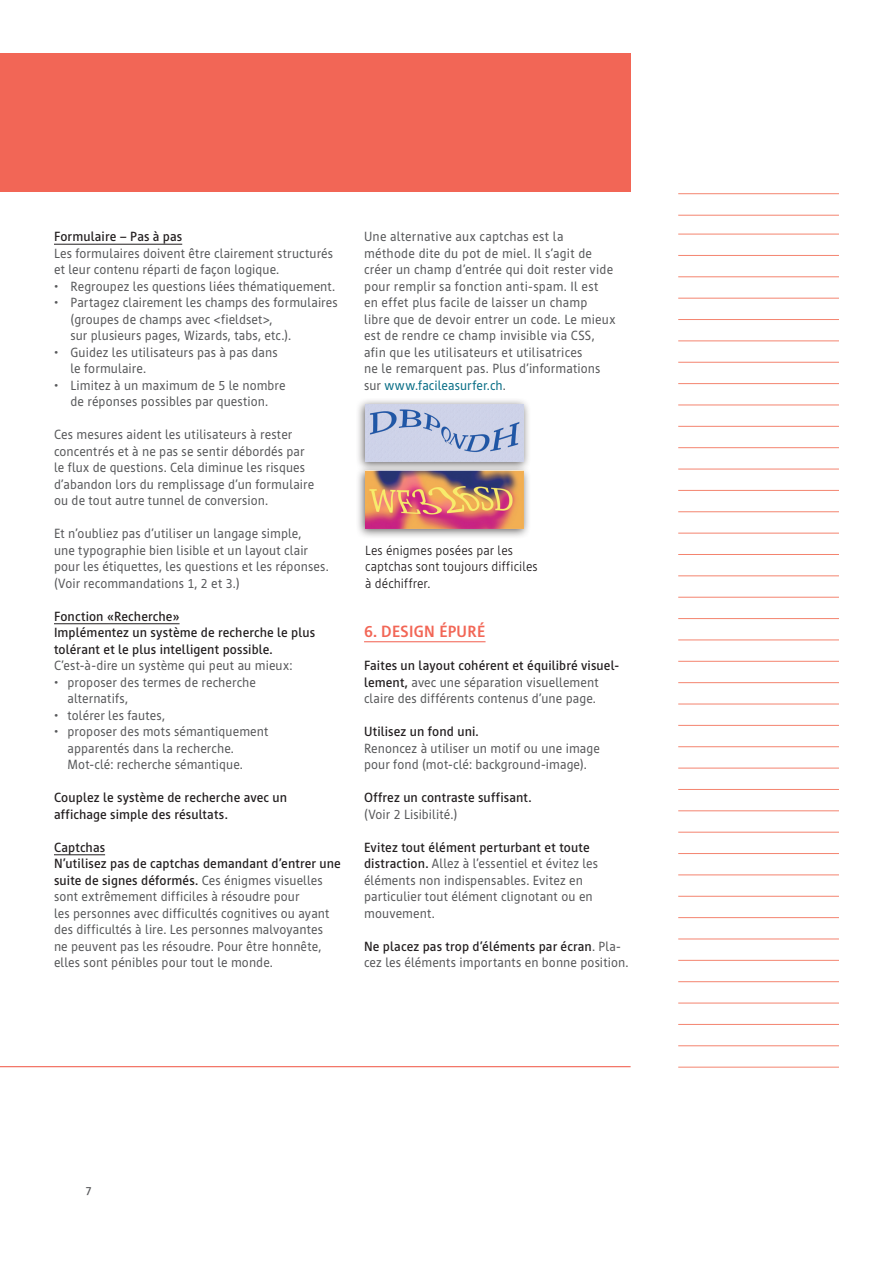
<style>
.page{position:relative;width:893px;height:1263px;background:#fff}
.page>*{position:absolute;margin:0;border:0;box-sizing:border-box;transform-origin:0 0}
.t1{font:700 16.5px "Cast";letter-spacing:.02em;color:#f26656}
.t2{font:13.5px/16.5px "Cast";letter-spacing:.01em;color:#57585a}
.t3{font:500 13.5px/16.5px "Cast";letter-spacing:.01em;color:#231f20}
.t4{font:300 13.5px/16.5px "Cast";letter-spacing:.01em;color:#231f20}
.t5{font:500 11.25px "AB Newut Plain";color:#57585a}
.s1{font-weight:500;color:#231f20}
.s2{color:#086e86}
.s3{font-weight:400;color:#57585a}
</style>
<div class="page">
<div style="left:0;top:54px;width:630px;height:138px;background:#f26656"></div>
<hr style="left:0;top:1066px;width:631px;height:1px;background:#f26656">
<div style="left:355px;top:398px;width:176px;height:74px;background:#231f20;opacity:.68"></div>
<img style="left:365px;top:404px;width:158px;height:58px">
<div style="left:355px;top:465px;width:176px;height:74px;background:#231f20;opacity:.68"></div>
<img style="left:365px;top:471px;width:158px;height:57px">
<hr style="left:54px;top:244px;width:128px;height:1px;background:#231f20">
<hr style="left:54px;top:623px;width:126px;height:1px;background:#231f20">
<hr style="left:54px;top:854px;width:51px;height:1px;background:#231f20">
<hr style="left:364px;top:641px;width:122px;height:1px;background:#f26656">
<hr style="left:678px;top:234px;width:161px;height:1px;background:#f4846f">
<hr style="left:678px;top:255px;width:161px;height:1px;background:#f4846f">
<hr style="left:678px;top:277px;width:161px;height:1px;background:#f4846f">
<hr style="left:678px;top:298px;width:161px;height:1px;background:#f4846f">
<hr style="left:678px;top:319px;width:161px;height:1px;background:#f4846f">
<hr style="left:678px;top:341px;width:161px;height:1px;background:#f4846f">
<hr style="left:678px;top:362px;width:161px;height:1px;background:#f4846f">
<hr style="left:678px;top:383px;width:161px;height:1px;background:#f4846f">
<hr style="left:678px;top:405px;width:161px;height:1px;background:#f4846f">
<hr style="left:678px;top:426px;width:161px;height:1px;background:#f4846f">
<hr style="left:678px;top:447px;width:161px;height:1px;background:#f4846f">
<hr style="left:678px;top:469px;width:161px;height:1px;background:#f4846f">
<hr style="left:678px;top:490px;width:161px;height:1px;background:#f4846f">
<hr style="left:678px;top:511px;width:161px;height:1px;background:#f4846f">
<hr style="left:678px;top:533px;width:161px;height:1px;background:#f4846f">
<hr style="left:678px;top:554px;width:161px;height:1px;background:#f4846f">
<hr style="left:678px;top:576px;width:161px;height:1px;background:#f4846f">
<hr style="left:678px;top:597px;width:161px;height:1px;background:#f4846f">
<hr style="left:678px;top:618px;width:161px;height:1px;background:#f4846f">
<hr style="left:678px;top:640px;width:161px;height:1px;background:#f4846f">
<hr style="left:678px;top:661px;width:161px;height:1px;background:#f4846f">
<hr style="left:678px;top:682px;width:161px;height:1px;background:#f4846f">
<hr style="left:678px;top:704px;width:161px;height:1px;background:#f4846f">
<hr style="left:678px;top:725px;width:161px;height:1px;background:#f4846f">
<hr style="left:678px;top:746px;width:161px;height:1px;background:#f4846f">
<hr style="left:678px;top:768px;width:161px;height:1px;background:#f4846f">
<hr style="left:678px;top:789px;width:161px;height:1px;background:#f4846f">
<hr style="left:678px;top:810px;width:161px;height:1px;background:#f4846f">
<hr style="left:678px;top:832px;width:161px;height:1px;background:#f4846f">
<hr style="left:678px;top:853px;width:161px;height:1px;background:#f4846f">
<hr style="left:678px;top:875px;width:161px;height:1px;background:#f4846f">
<hr style="left:678px;top:896px;width:161px;height:1px;background:#f4846f">
<hr style="left:678px;top:917px;width:161px;height:1px;background:#f4846f">
<hr style="left:678px;top:939px;width:161px;height:1px;background:#f4846f">
<hr style="left:678px;top:960px;width:161px;height:1px;background:#f4846f">
<hr style="left:678px;top:981px;width:161px;height:1px;background:#f4846f">
<hr style="left:678px;top:1003px;width:161px;height:1px;background:#f4846f">
<hr style="left:678px;top:1024px;width:161px;height:1px;background:#f4846f">
<hr style="left:678px;top:1045px;width:161px;height:1px;background:#f4846f">
<hr style="left:678px;top:1067px;width:161px;height:1px;background:#f4846f">
<hr style="left:678px;top:193px;width:161px;height:1px;background:#f4846f">
<hr style="left:678px;top:215px;width:161px;height:1px;background:#f4846f">
<h3 class="t3" style="left:54px;top:228px;width:130px">Formulaire – Pas à pas</h3>
<p class="t2" style="left:54px;top:245px;width:281px">Les formulaires doivent être clairement structurés et leur contenu réparti de façon logique.</p>
<p class="t2" style="left:54px;top:278px;width:283px">• Regroupez les questions liées thématiquement.</p>
<p class="t2" style="left:70px;top:294px;width:269px;text-indent:-16px">• Partagez clairement les champs des formulaires (groupes de champs avec &lt;fieldset&gt;,<br>sur plusieurs pages, Wizards, tabs, etc.).</p>
<p class="t2" style="left:70px;top:344px;width:209px;text-indent:-16px">• Guidez les utilisateurs pas à pas dans le formulaire.</p>
<p class="t2" style="left:54px;top:377px;width:233px;text-align:center">• Limitez à un maximum de 5 le nombre de réponses possibles par question.</p>
<p class="t2" style="left:54px;top:426px;width:262px">Ces mesures aident les utilisateurs à rester concentrés et à ne pas se sentir débordés par le flux de questions. Cela diminue les risques d’abandon lors du remplissage d’un formulaire ou de tout autre tunnel de conversion.</p>
<p class="t2" style="left:54px;top:525px;width:276px">Et n’oubliez pas d’utiliser un langage simple,<br>une typographie bien lisible et un layout clair pour les étiquettes, les questions et les réponses. (Voir recommandations 1, 2 et 3.)</p>
<h3 class="t3" style="left:54px;top:608px;width:127px">Fonction «Recherche»</h3>
<p class="t3" style="left:54px;top:624px;width:263px">Implémentez un système de recherche le plus tolérant et le plus intelligent possible.</p>
<p class="t2" style="left:54px;top:657px;width:240px">C’est-à-dire un système qui peut au mieux:</p>
<p class="t2" style="left:67px;top:674px;width:190px;text-indent:-13px">• proposer des termes de recherche alternatifs,</p>
<p class="t2" style="left:54px;top:707px;width:113px">• tolérer les fautes,</p>
<p class="t2" style="left:67px;top:723px;width:203px;text-indent:-13px">• proposer des mots sémantiquement apparentés dans la recherche.<br>Mot-clé: recherche sémantique.</p>
<p class="t3" style="left:54px;top:789px;width:235px">Couplez le système de recherche avec un affichage simple des résultats.</p>
<h3 class="t3" style="left:54px;top:839px;width:53px">Captchas</h3>
<p class="t2" style="left:54px;top:855px;width:288px"><span class="s1">N’utilisez pas de captchas demandant d’entrer une suite de signes déformés.</span> Ces énigmes visuelles sont extrêmement difficiles à résoudre pour<br>les personnes avec difficultés cognitives ou ayant des difficultés à lire. Les personnes malvoyantes<br>ne peuvent pas les résoudre. Pour être honnête, elles sont pénibles pour tout le monde.</p>
<p class="t2" style="left:364px;top:228px;width:253px">Une alternative aux captchas est la méthode dite du pot de miel. Il s’agit de créer un champ d’entrée qui doit rester vide pour remplir sa fonction anti-spam. Il est en effet plus facile de laisser un champ libre que de devoir entrer un code. Le mieux est de rendre ce champ invisible via CSS, afin que les utilisateurs et utilisatrices<br>ne le remarquent pas. Plus d’informations sur <span class="s2">www.facileasurfer.ch</span>.</p>
<p class="t4" style="left:365px;top:542px;width:174px">Les énigmes posées par les captchas sont toujours difficiles à déchiffrer.</p>
<h2 class="t1" style="left:364px;top:622px;width:123px">6. DESIGN ÉPURÉ</h2>
<p class="t2" style="left:364px;top:657px;width:255px"><span class="s1">Faites un layout cohérent et équilibré visuel&shy;lement,</span> avec une séparation visuellement claire des différents contenus d’une page.</p>
<p class="t2" style="left:364px;top:723px;width:237px"><span class="s1">Utilisez un fond uni.<br></span>Renoncez à utiliser un motif ou une image pour fond (mot-clé: background-image).</p>
<p class="t3" style="left:364px;top:789px;width:169px">Offrez un contraste suffisant. <span class="s3">(Voir 2 Lisibilité.)</span></p>
<p class="t2" style="left:364px;top:839px;width:236px"><span class="s1">Evitez tout élément perturbant et toute distraction.</span> Allez à l’essentiel et évitez les éléments non indispensables. Evitez en particulier tout élément clignotant ou en mouvement.</p>
<p class="t2" style="left:364px;top:938px;width:266px"><span class="s1">Ne placez pas trop d’éléments par écran</span>. Pla&shy;cez les éléments importants en bonne position.</p>
<p class="t5" style="left:86px;top:1184px;width:7px">7</p>
</div>
